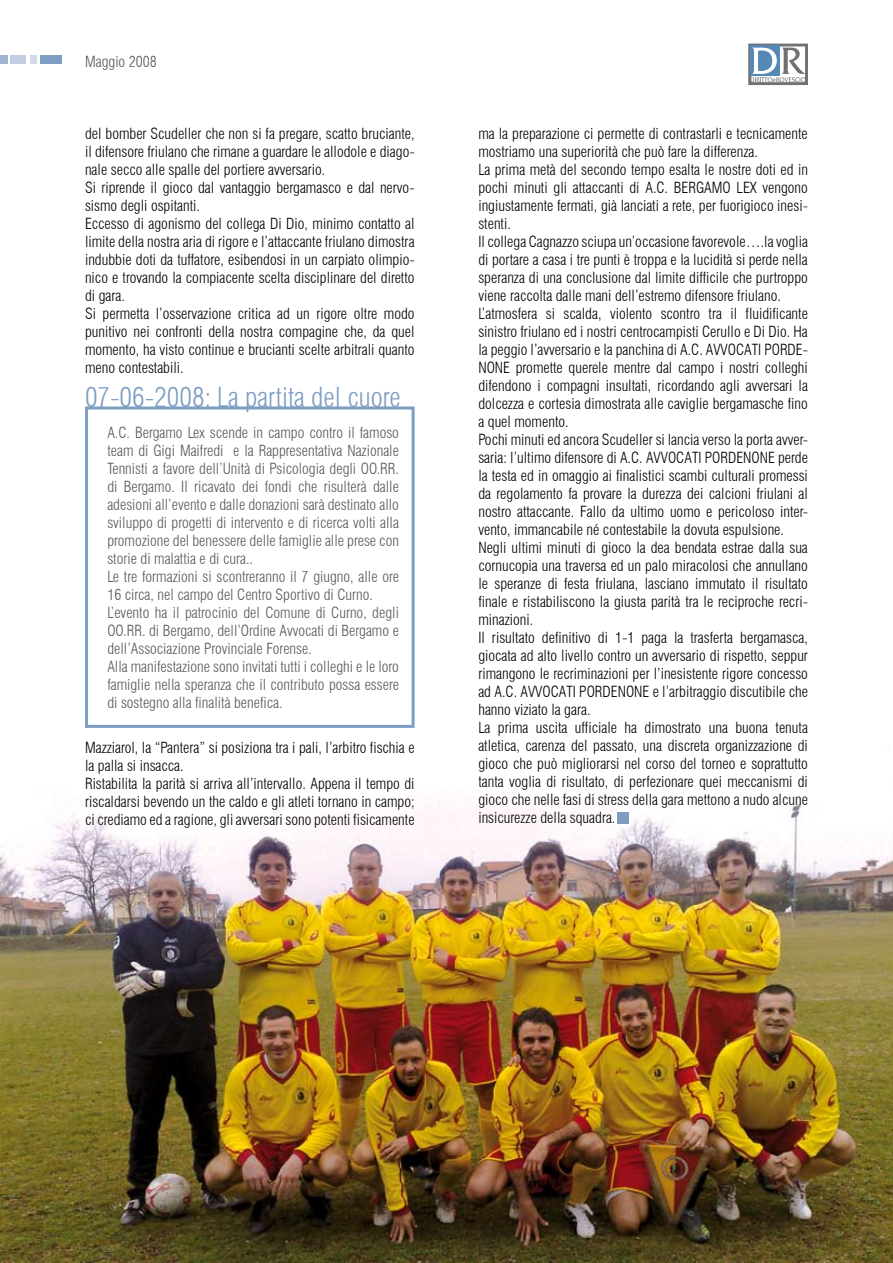
<style>
.page{position:relative;width:893px;height:1263px;background:#fff}
.page>*{position:absolute;margin:0;border:0;box-sizing:border-box;transform-origin:0 0}
.t1{font:300 condensed 27px "Swiss 721 BT";color:#7d9dc3}
.t2{font:300 condensed 15px/18px "Swiss 721 BT";color:#000}
.t3{font:300 condensed 15px/18px "Swiss 721 BT";color:#58585a}
</style>
<div class="page">
<svg style="left:748px;top:44px;width:59px;height:41px"></svg>
<div style="left:40px;top:55px;width:22px;height:9px;background:#7d9dc3"></div>
<div style="left:11px;top:55px;width:15px;height:9px;background:#c2cde1"></div>
<div style="left:0;top:55px;width:8px;height:9px;background:#a1b5d2"></div>
<div style="left:30px;top:55px;width:7px;height:9px;background:#d1d9e8"></div>
<img style="left:0;top:804px;width:893px;height:459px">
<div style="left:85px;top:406px;width:330px;height:322px;border:3px solid #7d9dc3"></div>
<div style="left:617px;top:812px;width:12px;height:12px;background:#7d9dc3"></div>
<p class="t3" style="left:85px;top:52px;width:73px">Maggio 2008</p>
<p class="t2" style="left:85px;top:125px;width:331px">del bomber Scudeller che non si fa pregare, scatto bruciante, il difensore friulano che rimane a guardare le allodole e diago&shy;nale secco alle spalle del portiere avversario.<br>Si riprende il gioco dal vantaggio bergamasco e dal nervo&shy;sismo degli ospitanti.<br>Eccesso di agonismo del collega Di Dio, minimo contatto al limite della nostra aria di rigore e l’attaccante friulano dimostra indubbie doti da tuffatore, esibendosi in un carpiato olimpio&shy;nico e trovando la compiacente scelta disciplinare del diretto di gara.<br>Si permetta l’osservazione critica ad un rigore oltre modo punitivo nei confronti della nostra compagine che, da quel momento, ha visto continue e brucianti scelte arbitrali quanto meno contestabili.</p>
<h1 class="t1" style="left:85px;top:381px;width:317px">07-06-2008: La partita del cuore</h1>
<p class="t3" style="left:107px;top:423px;width:293px">A.C. Bergamo Lex scende in campo contro il famoso team di Gigi Maifredi e la Rappresentativa Nazionale Tennisti a favore dell’Unità di Psicologia degli OO.RR. di Bergamo. Il ricavato dei fondi che risulterà dalle adesioni all’evento e dalle donazioni sarà destinato allo sviluppo di progetti di intervento e di ricerca volti alla promozione del benessere delle famiglie alle prese con storie di malattia e di cura..<br>Le tre formazioni si scontreranno il 7 giugno, alle ore 16 circa, nel campo del Centro Sportivo di Curno.<br>L’evento ha il patrocinio del Comune di Curno, degli OO.RR. di Bergamo, dell’Ordine Avvocati di Bergamo e dell’Associazione Provinciale Forense.<br>Alla manifestazione sono invitati tutti i colleghi e le loro famiglie nella speranza che il contributo possa essere di sostegno alla finalità benefica.</p>
<p class="t2" style="left:85px;top:739px;width:331px">Mazziarol, la “Pantera” si posiziona tra i pali, l’arbitro fischia e la palla si insacca.<br>Ristabilita la parità si arriva all’intervallo. Appena il tempo di riscaldarsi bevendo un the caldo e gli atleti tornano in campo; ci crediamo ed a ragione, gli avversari sono potenti fisicamente</p>
<p class="t2" style="left:478px;top:125px;width:331px">ma la preparazione ci permette di contrastarli e tecnicamente mostriamo una superiorità che può fare la differenza.<br>La prima metà del secondo tempo esalta le nostre doti ed in pochi minuti gli attaccanti di A.C. BERGAMO LEX vengono ingiustamente fermati, già lanciati a rete, per fuorigioco inesi&shy;stenti.<br>Il collega Cagnazzo sciupa un’occasione favorevole….la voglia di portare a casa i tre punti è troppa e la lucidità si perde nella speranza di una conclusione dal limite difficile che purtroppo viene raccolta dalle mani dell’estremo difensore friulano.<br>L’atmosfera si scalda, violento scontro tra il fluidificante sinistro friulano ed i nostri centrocampisti Cerullo e Di Dio. Ha la peggio l’avversario e la panchina di A.C. AVVOCATI PORDE-NONE promette querele mentre dal campo i nostri colleghi difendono i compagni insultati, ricordando agli avversari la dolcezza e cortesia dimostrata alle caviglie bergamasche fino a quel momento.<br>Pochi minuti ed ancora Scudeller si lancia verso la porta avver&shy;saria: l’ultimo difensore di A.C. AVVOCATI PORDENONE perde la testa ed in omaggio ai finalistici scambi culturali promessi da regolamento fa provare la durezza dei calcioni friulani al nostro attaccante. Fallo da ultimo uomo e pericoloso inter&shy;vento, immancabile né contestabile la dovuta espulsione.<br>Negli ultimi minuti di gioco la dea bendata estrae dalla sua cornucopia una traversa ed un palo miracolosi che annullano le speranze di festa friulana, lasciano immutato il risultato finale e ristabiliscono la giusta parità tra le reciproche recri&shy;minazioni.<br>Il risultato definitivo di 1-1 paga la trasferta bergamasca, giocata ad alto livello contro un avversario di rispetto, seppur rimangono le recriminazioni per l’inesistente rigore concesso ad A.C. AVVOCATI PORDENONE e l’arbitraggio discutibile che hanno viziato la gara.<br>La prima uscita ufficiale ha dimostrato una buona tenuta atletica, carenza del passato, una discreta organizzazione di gioco che può migliorarsi nel corso del torneo e soprattutto tanta voglia di risultato, di perfezionare quei meccanismi di gioco che nelle fasi di stress della gara mettono a nudo alcune insicurezze della squadra.</p>
</div>
